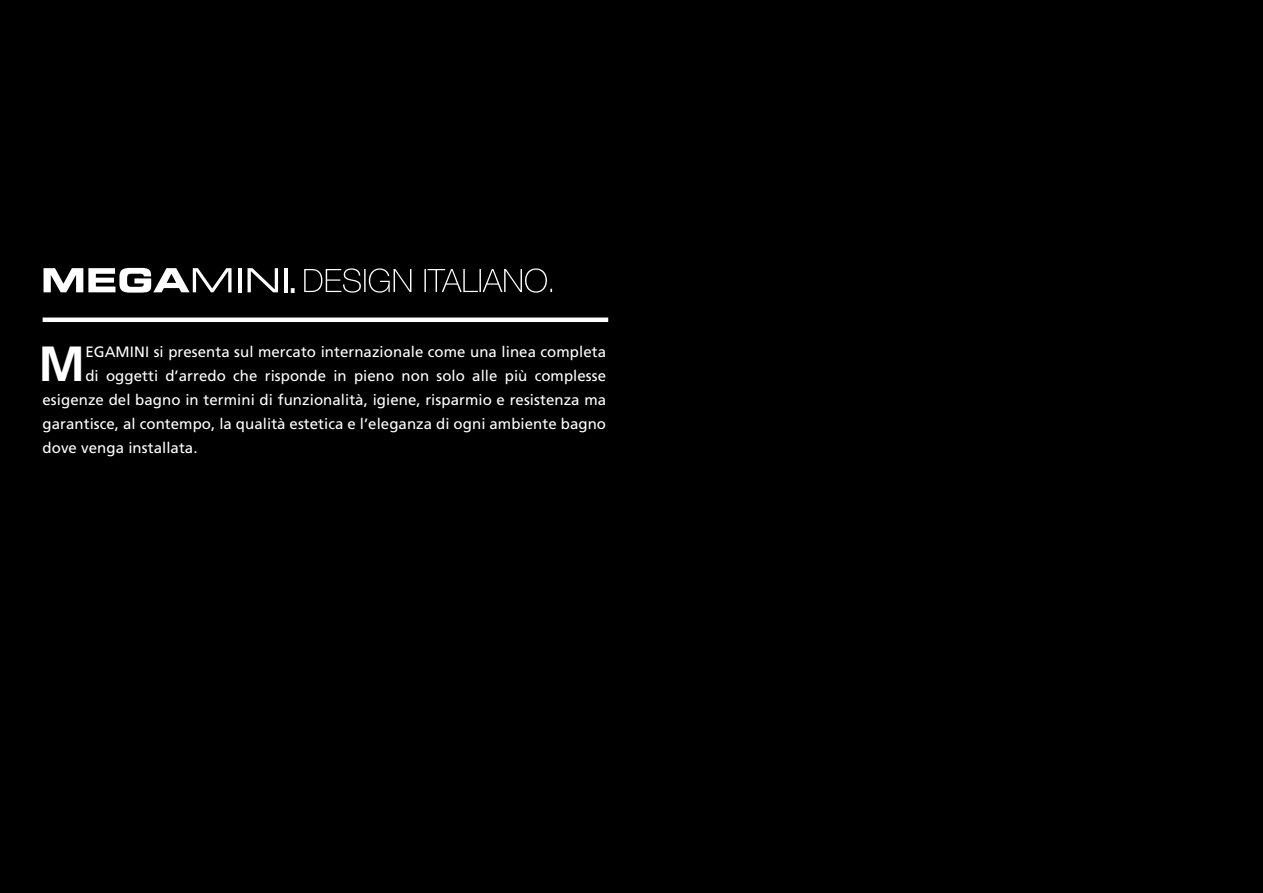
<style>
.page{position:relative;width:1263px;height:893px;background:#000}
.page>*{position:absolute;margin:0;border:0;box-sizing:border-box;transform-origin:0 0}
.t1{font:700 49.35px "Frutiger";color:#fff}
.t2{font:300 44.55px "Helvetica Neue";color:#fff}
.t3{font:15px "Frutiger";letter-spacing:.005em;color:#fff}
</style>
<div class="page">
<div style="left:43px;top:317px;width:565px;height:5px;background:#fff"></div>
<svg style="left:44px;top:268px;width:188px;height:25px"></svg>
<hr style="left:238px;top:268px;width:3px;height:24px;background:#fff">
<svg style="left:248px;top:268px;width:30px;height:24px"></svg>
<hr style="left:284px;top:268px;width:4px;height:24px;background:#fff">
<svg style="left:304px;top:268px;width:248px;height:25px"></svg>
<h2 class="t2" style="left:287px;top:241px;width:14px">.</h2>
<h1 class="t1" style="left:39px;top:335px;width:48px">M</h1>
<p class="t3" style="left:85px;top:343px;width:522px">EGAMINI si presenta sul mercato internazionale come una linea completa</p>
<p class="t3" style="left:85px;top:367px;width:522px">di oggetti d’arredo che risponde in pieno non solo alle più complesse</p>
<p class="t3" style="left:43px;top:391px;width:565px">esigenze del bagno in termini di funzionalità, igiene, risparmio e resistenza ma</p>
<p class="t3" style="left:43px;top:415px;width:565px">garantisce, al contempo, la qualità estetica e l’eleganza di ogni ambiente bagno</p>
<p class="t3" style="left:43px;top:439px;width:156px">dove venga installata.</p>
</div>
